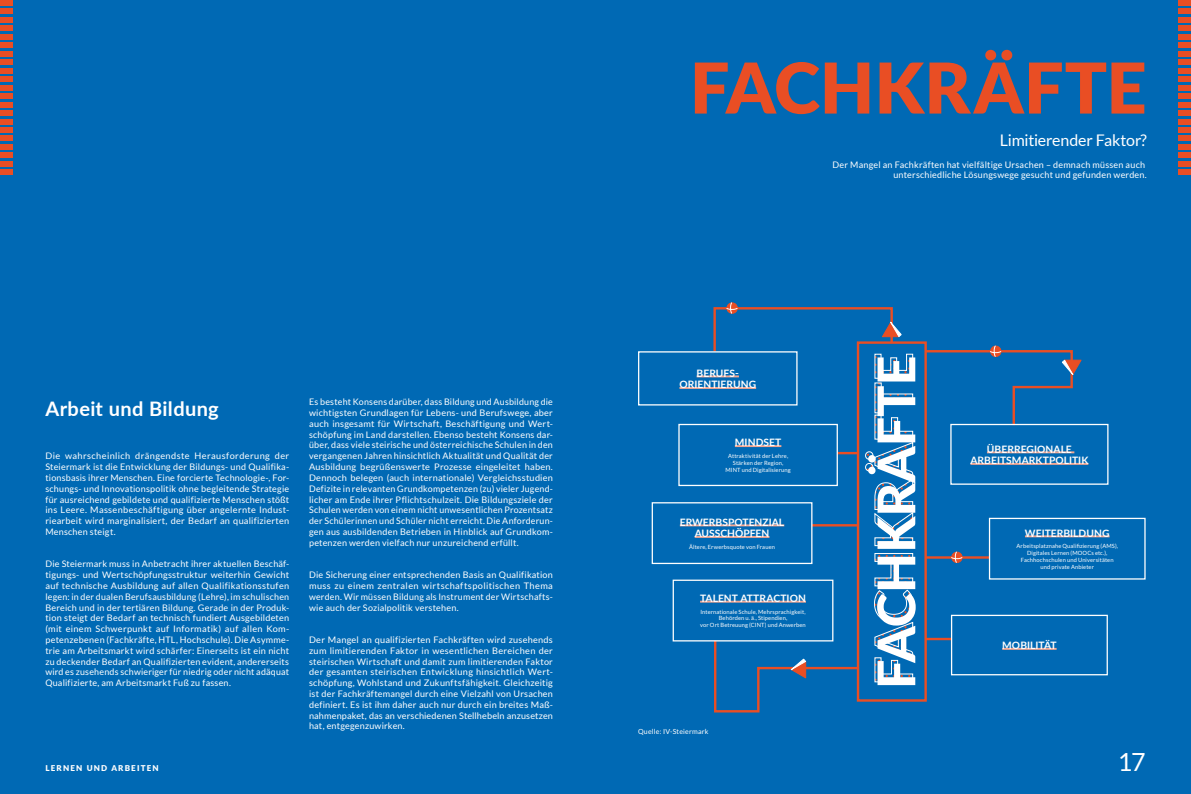
<style>
.page{position:relative;width:1191px;height:794px;background:#0069b4}
.page>*{position:absolute;margin:0;border:0;box-sizing:border-box;transform-origin:0 0}
.t1{font:900 70px "Lato";letter-spacing:.005em;color:#e94e24}
.t2{font:25px "Lato";color:#fff}
.t3{font:700 20px "Lato";letter-spacing:.02em;color:#fff}
.t4{font:16px "Lato";letter-spacing:-.01em;color:#fff}
.t5{font:700 10.2px/11.5px "Lato";letter-spacing:.005em;color:#fff;text-align:center}
.t6{font:9px/10.8px "Lato";letter-spacing:.02em;color:#fff;text-align:justify}
.t7{font:900 8px "Lato";letter-spacing:.15em;color:#fff}
.t8{font:7px "Lato";letter-spacing:.03em;color:#fff}
.t9{font:5.8px/6.9px "Lato";letter-spacing:.015em;color:#fff;text-align:center}
</style>
<div class="page">
<div style="left:1179px;top:17px;width:12px;height:6px;background:#e94e24"></div>
<div style="left:1179px;top:169px;width:12px;height:6px;background:#e94e24"></div>
<div style="left:1179px;top:161px;width:12px;height:6px;background:#e94e24"></div>
<div style="left:1179px;top:153px;width:12px;height:5px;background:#e94e24"></div>
<div style="left:1179px;top:144px;width:12px;height:6px;background:#e94e24"></div>
<div style="left:1179px;top:136px;width:12px;height:5px;background:#e94e24"></div>
<div style="left:1179px;top:127px;width:12px;height:6px;background:#e94e24"></div>
<div style="left:1179px;top:119px;width:12px;height:5px;background:#e94e24"></div>
<div style="left:1179px;top:110px;width:12px;height:6px;background:#e94e24"></div>
<div style="left:1179px;top:102px;width:12px;height:5px;background:#e94e24"></div>
<div style="left:1179px;top:93px;width:12px;height:6px;background:#e94e24"></div>
<div style="left:1179px;top:85px;width:12px;height:5px;background:#e94e24"></div>
<div style="left:1179px;top:76px;width:12px;height:6px;background:#e94e24"></div>
<div style="left:1179px;top:68px;width:12px;height:5px;background:#e94e24"></div>
<div style="left:1179px;top:59px;width:12px;height:6px;background:#e94e24"></div>
<div style="left:1179px;top:51px;width:12px;height:6px;background:#e94e24"></div>
<div style="left:1179px;top:42px;width:12px;height:6px;background:#e94e24"></div>
<div style="left:1179px;top:34px;width:12px;height:6px;background:#e94e24"></div>
<div style="left:1179px;top:25px;width:12px;height:6px;background:#e94e24"></div>
<div style="left:1179px;top:8px;width:12px;height:6px;background:#e94e24"></div>
<div style="left:1179px;top:0;width:12px;height:6px;background:#e94e24"></div>
<div style="left:0;top:17px;width:12px;height:6px;background:#e94e24"></div>
<div style="left:0;top:169px;width:12px;height:6px;background:#e94e24"></div>
<div style="left:0;top:161px;width:12px;height:6px;background:#e94e24"></div>
<div style="left:0;top:153px;width:12px;height:5px;background:#e94e24"></div>
<div style="left:0;top:144px;width:12px;height:6px;background:#e94e24"></div>
<div style="left:0;top:136px;width:12px;height:5px;background:#e94e24"></div>
<div style="left:0;top:127px;width:12px;height:6px;background:#e94e24"></div>
<div style="left:0;top:119px;width:12px;height:5px;background:#e94e24"></div>
<div style="left:0;top:110px;width:12px;height:6px;background:#e94e24"></div>
<div style="left:0;top:102px;width:12px;height:5px;background:#e94e24"></div>
<div style="left:0;top:93px;width:12px;height:6px;background:#e94e24"></div>
<div style="left:0;top:85px;width:12px;height:5px;background:#e94e24"></div>
<div style="left:0;top:76px;width:12px;height:6px;background:#e94e24"></div>
<div style="left:0;top:68px;width:12px;height:5px;background:#e94e24"></div>
<div style="left:0;top:59px;width:12px;height:6px;background:#e94e24"></div>
<div style="left:0;top:51px;width:12px;height:6px;background:#e94e24"></div>
<div style="left:0;top:42px;width:12px;height:6px;background:#e94e24"></div>
<div style="left:0;top:34px;width:12px;height:6px;background:#e94e24"></div>
<div style="left:0;top:25px;width:12px;height:6px;background:#e94e24"></div>
<div style="left:0;top:8px;width:12px;height:6px;background:#e94e24"></div>
<div style="left:0;top:0;width:12px;height:6px;background:#e94e24"></div>
<div style="left:857px;top:341px;width:69px;height:360px;border:2px solid #e94e24"></div>
<hr style="left:926px;top:556px;width:63px;height:2px;background:#e94e24">
<hr style="left:926px;top:638px;width:25px;height:2px;background:#e94e24">
<hr style="left:680px;top:524px;width:104px;height:2px;background:#f4a792">
<hr style="left:694px;top:536px;width:75px;height:2px;background:#f4a792">
<div style="left:651px;top:502px;width:161px;height:62px;border:1px solid #fff"></div>
<div style="left:678px;top:424px;width:160px;height:62px;border:1px solid #fff"></div>
<hr style="left:1002px;top:648px;width:54px;height:2px;background:#f4a792">
<div style="left:951px;top:615px;width:156px;height:60px;border:1px solid #fff"></div>
<hr style="left:696px;top:375px;width:43px;height:2px;background:#f4a792">
<hr style="left:679px;top:387px;width:77px;height:2px;background:#f4a792">
<hr style="left:1025px;top:535px;width:84px;height:2px;background:#f4a792">
<div style="left:989px;top:518px;width:156px;height:61px;border:1px solid #fff"></div>
<hr style="left:700px;top:600px;width:106px;height:2px;background:#f4a792">
<div style="left:672px;top:579px;width:161px;height:62px;border:1px solid #fff"></div>
<hr style="left:987px;top:451px;width:87px;height:2px;background:#f4a792">
<hr style="left:970px;top:463px;width:118px;height:2px;background:#f4a792">
<div style="left:950px;top:424px;width:158px;height:61px;border:1px solid #fff"></div>
<svg style="left:951px;top:551px;width:11px;height:12px"></svg>
<svg style="left:712px;top:302px;width:203px;height:411px"></svg>
<svg style="left:923px;top:345px;width:158px;height:82px"></svg>
<h3 class="t3" style="left:45px;top:394px;width:175px">Arbeit und Bildung</h3>
<p class="t6" style="left:45px;top:450px;width:245px">Die wahrscheinlich drängendste Herausforderung der Steiermark ist die Entwicklung der Bildungs- und Qualifika&shy;tionsbasis ihrer Menschen. Eine forcierte Technologie-, For&shy;schungs- und Innovationspolitik ohne begleitende Strategie für ausreichend gebildete und qualifizierte Menschen stößt ins Leere. Massenbeschäftigung über angelernte Indust&shy;riearbeit wird marginalisiert, der Bedarf an qualifizierten Menschen steigt.</p>
<p class="t6" style="left:45px;top:558px;width:245px">Die Steiermark muss in Anbetracht ihrer aktuellen Beschäf&shy;tigungs- und Wertschöpfungsstruktur weiterhin Gewicht auf technische Ausbildung auf allen Qualifikationsstufen legen: in der dualen Berufsausbildung (Lehre), im schulischen Bereich und in der tertiären Bildung. Gerade in der Produk&shy;tion steigt der Bedarf an technisch fundiert Ausgebildeten (mit einem Schwerpunkt auf Informatik) auf allen Kom&shy;petenzebenen (Fachkräfte, HTL, Hochschule). Die Asymme&shy;trie am Arbeitsmarkt wird schärfer: Einerseits ist ein nicht zu deckender Bedarf an Qualifizierten evident, andererseits wird es zusehends schwieriger für niedrig oder nicht adäquat Qualifizierte, am Arbeitsmarkt Fuß zu fassen.</p>
<p class="t7" style="left:45px;top:762px;width:115px">LERNEN UND ARBEITEN</p>
<p class="t6" style="left:309px;top:396px;width:245px">Es besteht Konsens darüber, dass Bildung und Ausbildung die wichtigsten Grundlagen für Lebens- und Berufswege, aber auch insgesamt für Wirtschaft, Beschäftigung und Wert&shy;schöpfung im Land darstellen. Ebenso besteht Konsens dar&shy;über, dass viele steirische und österreichische Schulen in den vergangenen Jahren hinsichtlich Aktualität und Qualität der Ausbildung begrüßenswerte Prozesse eingeleitet haben.<br>Dennoch belegen (auch internationale) Vergleichsstudien Defizite in relevanten Grundkompetenzen (zu) vieler Jugend&shy;licher am Ende ihrer Pflichtschulzeit. Die Bildungsziele der Schulen werden von einem nicht unwesentlichen Prozentsatz der Schülerinnen und Schüler nicht erreicht. Die Anforderun&shy;gen aus ausbildenden Betrieben in Hinblick auf Grundkom&shy;petenzen werden vielfach nur unzureichend erfüllt.</p>
<p class="t6" style="left:309px;top:569px;width:245px">Die Sicherung einer entsprechenden Basis an Qualifikation muss zu einem zentralen wirtschaftspolitischen Thema werden. Wir müssen Bildung als Instrument der Wirtschafts&shy;wie auch der Sozialpolitik verstehen.</p>
<p class="t6" style="left:309px;top:634px;width:245px">Der Mangel an qualifizierten Fachkräften wird zusehends zum limitierenden Faktor in wesentlichen Bereichen der steirischen Wirtschaft und damit zum limitierenden Faktor der gesamten steirischen Entwicklung hinsichtlich Wert&shy;schöpfung, Wohlstand und Zukunftsfähigkeit. Gleichzeitig ist der Fachkräftemangel durch eine Vielzahl von Ursachen definiert. Es ist ihm daher auch nur durch ein breites Maß&shy;nahmenpaket, das an verschiedenen Stellhebeln anzusetzen hat, entgegenzuwirken.</p>
<h1 class="t1" style="left:690px;top:35px;width:458px">FACHKRÄFTE</h1>
<h3 class="t4" style="left:999px;top:131px;width:148px">Limitierender Faktor?</h3>
<p class="t6" style="left:832px;top:159px;width:316px;text-align:right">Der Mangel an Fachkräften hat vielfältige Ursachen – demnach müssen auch unterschiedliche Lösungswege gesucht und gefunden werden.</p>
<p class="t5" style="left:679px;top:367px;width:78px">BERUFS-<br>ORIENTIERUNG</p>
<p class="t5" style="left:735px;top:436px;width:48px">MINDSET</p>
<p class="t9" style="left:725px;top:452px;width:67px">Attraktivität der Lehre,<br>Stärken der Region,<br>MINT und Digitalisierung</p>
<p class="t5" style="left:680px;top:516px;width:106px">ERWERBSPOTENZIAL<br>AUSSCHÖPFEN</p>
<p class="t9" style="left:689px;top:543px;width:87px">Ältere, Erwerbsquote von Frauen</p>
<p class="t5" style="left:700px;top:592px;width:107px">TALENT ATTRACTION</p>
<p class="t9" style="left:700px;top:608px;width:107px">Internationale Schule, Mehrsprachigkeit,<br>Behörden u. ä., Stipendien,<br>vor Ort Betreuung (CINT) und Anwerben</p>
<p class="t8" style="left:638px;top:728px;width:72px">Quelle: IV-Steiermark</p>
<p class="t5" style="left:970px;top:443px;width:119px">ÜBERREGIONALE<br>ARBEITSMARKTPOLITIK</p>
<p class="t5" style="left:1025px;top:527px;width:86px">WEITERBILDUNG</p>
<p class="t9" style="left:1016px;top:542px;width:103px">Arbeitsplatznahe Qualifizierung (AMS), Digitales Lernen (MOOCs etc.), Fachhochschulen und Universitäten und private Anbieter</p>
<p class="t5" style="left:1002px;top:639px;width:56px">MOBILITÄT</p>
<h2 class="t2" style="left:1117px;top:748px;width:29px">17</h2>
</div>
